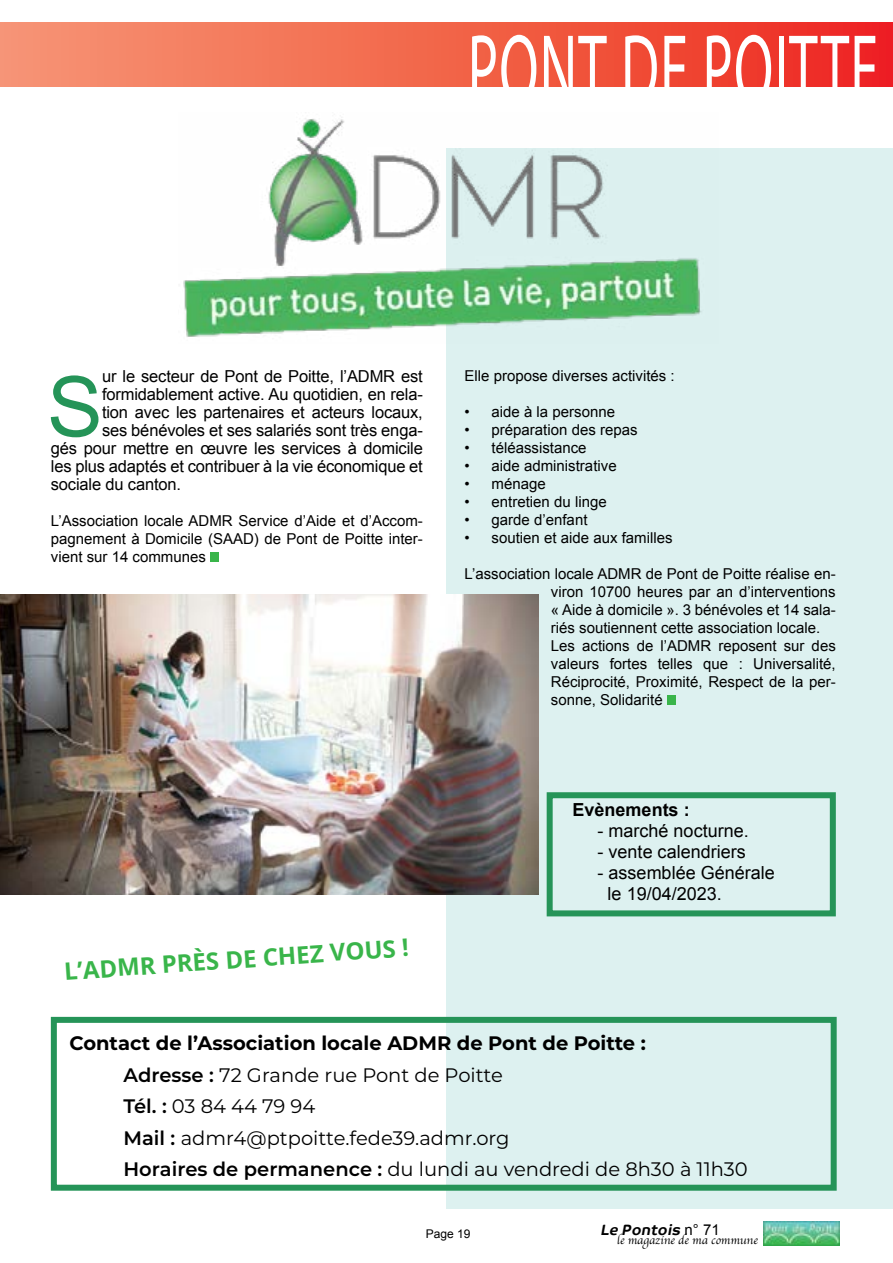
<style>
.page{position:relative;width:893px;height:1263px;background:#fff}
.page>*{position:absolute;margin:0;border:0;box-sizing:border-box;transform-origin:0 0}
.t1{font:99.75px "Myriad Pro";letter-spacing:.02em;color:#fff;scale:.57 1}
.t2{font:83.55px "Arial";color:#259458}
.t3{font:700 24px "Open Sans";color:#39b54a}
.t4{font:19.5px/31.5px "Montserrat";color:#000}
.t5{font:18px/21px "Arial";color:#000}
.t6{font:700 18px "Arial";color:#000}
.t7{font:16.5px "Arial";letter-spacing:-.01em;color:#000}
.t8{font:15px/18px "Arial";color:#000;text-align:justify}
.t9{font:italic 700 15px "Co Text";color:#000}
.t10{font:12px "Apple Chancery";color:#000}
.t11{font:12px "Arial";color:#000}
.s1{font-weight:700}
.s2{font-weight:600}
.s3{font-family:"Arial";font-weight:400;font-style:normal}
</style>
<div class="page">
<div style="left:0;top:22px;width:893px;height:64px;background:linear-gradient(to right,#f69a75,#ed281e)"></div>
<img style="left:763px;top:1222px;width:77px;height:24px">
<div style="left:446px;top:149px;width:447px;height:1060px;background:#ddf1f0"></div>
<div style="left:210px;top:552px;width:9px;height:10px;background:#39b54a"></div>
<div style="left:51px;top:1017px;width:786px;height:174px;border:6px solid #259458"></div>
<img style="left:183px;top:118px;width:536px;height:219px">
<img style="left:0;top:594px;width:538px;height:301px">
<div style="left:667px;top:695px;width:8px;height:10px;background:#39b54a"></div>
<div style="left:547px;top:792px;width:289px;height:124px;border:6px solid #259458"></div>
<h1 class="t1" style="left:468px;top:8px;width:722px">PONT DE POITTE</h1>
<h2 class="t2" style="left:47px;top:352px;width:57px">S</h2>
<p class="t7" style="left:102px;top:366px;width:322px">ur le secteur de Pont de Poitte, l’ADMR est</p>
<p class="t7" style="left:102px;top:384px;width:322px">formidablement active. Au quotidien, en rela-</p>
<p class="t7" style="left:102px;top:402px;width:322px">tion avec les partenaires et acteurs locaux,</p>
<p class="t7" style="left:102px;top:420px;width:322px">ses bénévoles et ses salariés sont très enga-</p>
<p class="t7" style="left:51px;top:438px;width:374px">gés pour mettre en œuvre les services à domicile</p>
<p class="t7" style="left:51px;top:456px;width:374px">les plus adaptés et contribuer à la vie économique et</p>
<p class="t7" style="left:51px;top:474px;width:132px">sociale du canton.</p>
<p class="t8" style="left:51px;top:512px;width:374px">L’Association locale ADMR Service d’Aide et d’Accom&shy;pagnement à Domicile (SAAD) de Pont de Poitte inter&shy;vient sur 14 communes</p>
<h3 class="t3" style="left:63px;top:954px;width:347px;rotate:-4deg">L’ADMR PRÈS DE CHEZ VOUS !</h3>
<p class="t8" style="left:465px;top:367px;width:212px">Elle propose diverses activités :</p>
<p class="t8" style="left:465px;top:403px;width:152px">• aide à la personne</p>
<p class="t8" style="left:465px;top:421px;width:174px">• préparation des repas</p>
<p class="t8" style="left:465px;top:439px;width:124px">• téléassistance</p>
<p class="t8" style="left:465px;top:457px;width:154px">• aide administrative</p>
<p class="t8" style="left:465px;top:475px;width:83px">• ménage</p>
<p class="t8" style="left:465px;top:493px;width:144px">• entretien du linge</p>
<p class="t8" style="left:465px;top:511px;width:124px">• garde d’enfant</p>
<p class="t8" style="left:465px;top:529px;width:209px">• soutien et aide aux familles</p>
<p class="t8" style="left:551px;top:565px;width:286px;text-align:left;text-indent:-86px">L’association locale ADMR de Pont de Poitte réalise en&shy;viron 10700 heures par an d’interventions « Aide à domicile ». 3 bénévoles et 14 sala&shy;riés soutiennent cette association locale.<br>Les actions de l’ADMR reposent sur des valeurs fortes telles que : Universalité, Réciprocité, Proximité, Respect de la per&shy;sonne, Solidarité</p>
<p class="t6" style="left:573px;top:798px;width:119px">Evènements :</p>
<p class="t5" style="left:598px;top:821px;width:153px">- marché nocturne.</p>
<p class="t5" style="left:598px;top:842px;width:150px">- vente calendriers</p>
<p class="t5" style="left:608px;top:863px;width:169px;text-indent:-10px">- assemblée Générale le 19/04/2023.</p>
<h3 class="t4" style="left:123px;top:1027px;width:626px;text-indent:-54px"><span class="s1">Contact de l’Association locale ADMR de Pont de Poitte :<br></span><span class="s2">Adresse :</span> 72 Grande rue Pont de Poitte<br><span class="s2">Tél. :</span> 03 84 44 79 94<br><span class="s2">Mail :</span> admr4@ptpoitte.fede39.admr.org<br><span class="s2">Horaires de permanence :</span> du lundi au vendredi de 8h30 à 11h30</h3>
<p class="t11" style="left:426px;top:1226px;width:46px">Page 19</p>
<p class="t9" style="left:600px;top:1221px;width:121px">Le Pontois <span class="s3">n ° 7 1</span></p>
<p class="t10" style="left:617px;top:1231px;width:143px">le magazine de ma commune</p>
</div>
